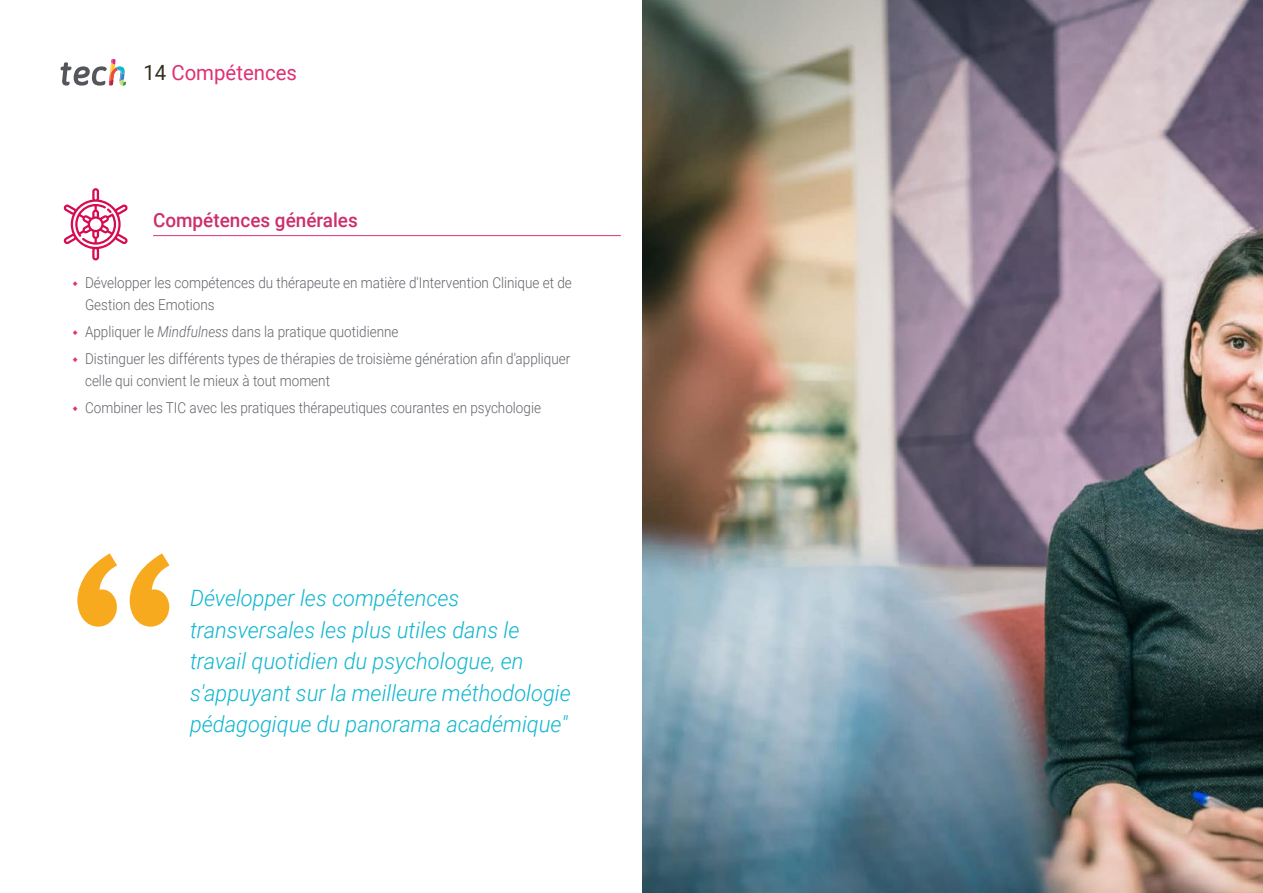
<style>
.page{position:relative;width:1263px;height:893px;background:#fff}
.page>*{position:absolute;margin:0;border:0;box-sizing:border-box;transform-origin:0 0}
.t1{font:italic 300 22.5px/31.5px "Roboto";color:#0fb6cf}
.t2{font:21px "Roboto";color:#df3174}
.t3{font:500 19.5px "Roboto";color:#ce2e6b}
.t4{font:300 15px/26.7px "Roboto";color:#61646a;scale:.9 1}
.s1{color:#312e20}
.s2{font-style:italic}
</style>
<div class="page">
<hr style="left:153px;top:235px;width:468px;height:1px;background:#df3174">
<svg style="left:63px;top:188px;width:65px;height:72px"></svg>
<svg style="left:61px;top:59px;width:65px;height:27px"></svg>
<svg style="left:77px;top:553px;width:92px;height:74px"></svg>
<img style="left:642px;top:0;width:621px;height:893px">
<h2 class="t2" style="left:144px;top:57px;width:155px"><span class="s1">14</span> Compétences</h2>
<h3 class="t3" style="left:153px;top:207px;width:206px">Compétences générales</h3>
<p class="t4" style="left:85px;top:271px;width:542px;line-height:22.5px">Développer les compétences du thérapeute en matière d'Intervention Clinique et de<br>Gestion des Emotions</p>
<p class="t4" style="left:85px;top:318px;width:541px">Appliquer le <span class="s2">Mindfulness</span> dans la pratique quotidienne<br>Distinguer les différents types de thérapies de troisième génération afin d'appliquer</p>
<p class="t4" style="left:85px;top:367px;width:508px">celle qui convient le mieux à tout moment<br>Combiner les TIC avec les pratiques thérapeutiques courantes en psychologie</p>
<h1 class="t1" style="left:190px;top:582px;width:382px">Développer les compétences transversales les plus utiles dans le travail quotidien du psychologue, en s'appuyant sur la meilleure méthodologie pédagogique du panorama académique"</h1>
</div>
